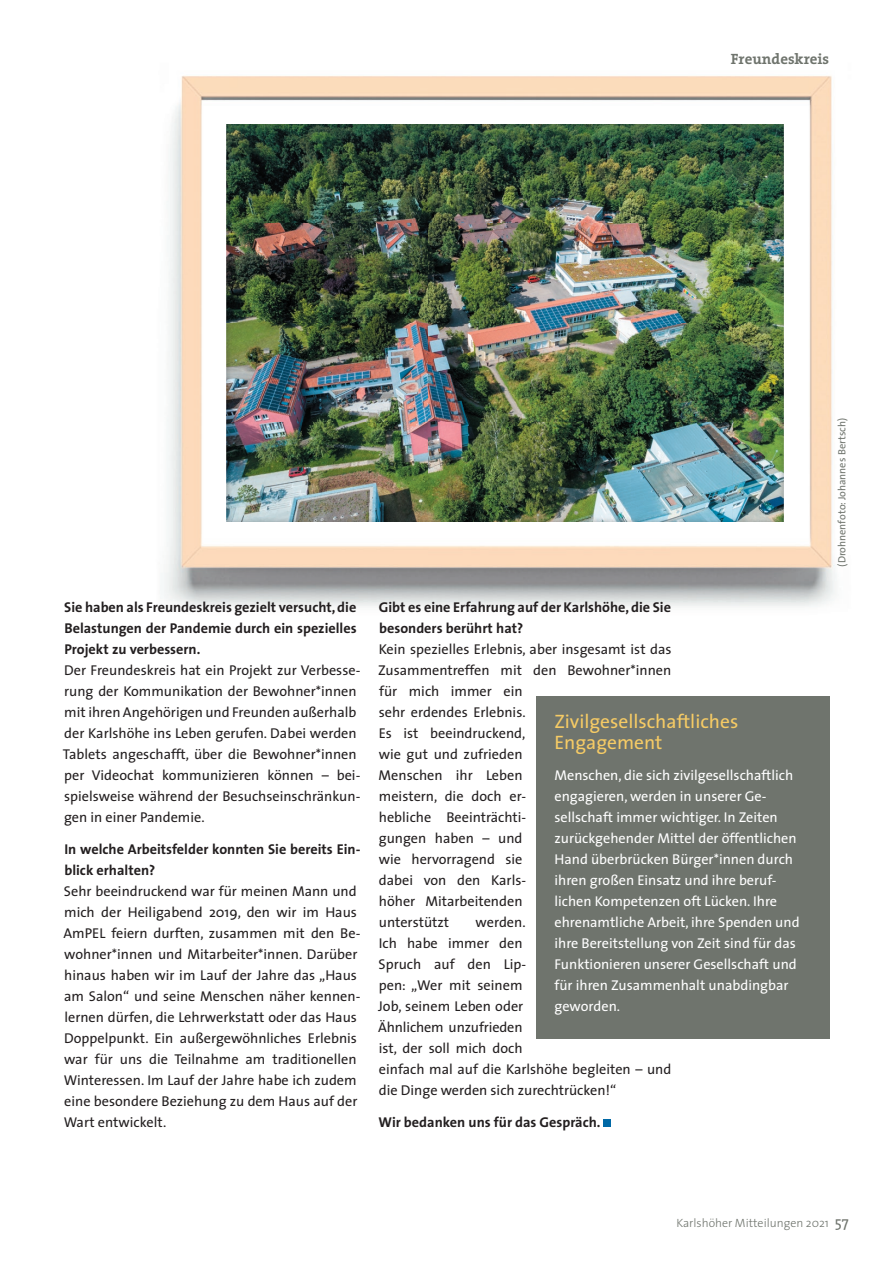
<style>
.page{position:relative;width:893px;height:1263px;background:#fff}
.page>*{position:absolute;margin:0;border:0;box-sizing:border-box;transform-origin:0 0}
.t1{font:19.5px/21px "The Sans";color:#f6cb65}
.t2{font:700 15px "The Serif";color:#6f746d}
.t3{font:14.25px/21px "The Sans";color:#231f20}
.t4{font:14.25px/21px "The Sans";color:#fff}
.t5{font:700 14.25px/21px "The Sans";color:#231f20}
.t6{font:300 12px "The Sans";color:#6f746d}
.t7{font:10.5px "The Sans";color:#6f746d}
.s1{font-family:"The Serif";font-weight:400;font-size:15px}
</style>
<div class="page">
<img style="left:164px;top:75px;width:672px;height:532px">
<img style="left:227px;top:125px;width:556px;height:397px">
<div style="left:604px;top:1119px;width:7px;height:8px;background:#0069a6"></div>
<div style="left:536px;top:696px;width:293px;height:342px;background:#6f746d"></div>
<p class="t2" style="left:731px;top:46px;width:100px">Freundeskreis</p>
<p class="t5" style="left:64px;top:596px;width:294px;text-align:justify">Sie haben als Freundeskreis gezielt versucht, die Belastungen der Pandemie durch ein spezielles Projekt zu verbessern.</p>
<p class="t3" style="left:63px;top:659px;width:299px">Der Freundeskreis hat ein Projekt zur Verbesse&shy;rung der Kommunikation der Bewohner*innen mit ihren Angehörigen und Freunden außerhalb der Karlshöhe ins Leben gerufen. Dabei werden Tablets angeschafft, über die Bewohner*innen per Videochat kommunizieren können – bei&shy;spielsweise während der Besuchseinschränkun&shy;gen in einer Pandemie.</p>
<p class="t5" style="left:64px;top:838px;width:297px">In welche Arbeitsfelder konnten Sie bereits Ein&shy;blick erhalten?</p>
<p class="t3" style="left:64px;top:880px;width:298px">Sehr beeindruckend war für meinen Mann und mich der Heiligabend 2019, den wir im Haus AmPEL feiern durften, zusammen mit den Be&shy;wohner*innen und Mitarbeiter*innen. Darüber hinaus haben wir im Lauf der Jahre das „Haus am Salon“ und seine Menschen näher kennen&shy;lernen dürfen, die Lehrwerkstatt oder das Haus Doppelpunkt. Ein außergewöhnliches Erlebnis war für uns die Teilnahme am traditionellen Winteressen. Im Lauf der Jahre habe ich zudem eine besondere Beziehung zu dem Haus auf der Wart entwickelt.</p>
<p class="t5" style="left:379px;top:596px;width:294px">Gibt es eine Erfahrung auf der Karlshöhe, die Sie besonders berührt hat?</p>
<p class="t3" style="left:378px;top:638px;width:295px">Kein spezielles Erlebnis, aber insgesamt ist das<br>Zusammentreffen mit den Bewohner*innen für mich immer ein<br>sehr erdendes Erlebnis.<br>Es ist beeindruckend,<br>wie gut und zufrieden<br>Menschen ihr Leben<br>meistern, die doch er-<br>hebliche Beeinträchti-<br>gungen haben – und<br>wie hervorragend sie<br>dabei von den Karls-<br>höher Mitarbeitenden<br>unterstützt</p>
<h1 class="t1" style="left:554px;top:710px;width:185px">Zivilgesellschaftliches<br>Engagement</h1>
<p class="t4" style="left:554px;top:764px;width:247px">Menschen, die sich zivilgesellschaftlich engagieren, werden in unserer Ge&shy;sellschaft immer wichtiger. In Zeiten zurückgehender Mittel der öffentlichen Hand überbrücken Bürger*innen durch ihren großen Einsatz und ihre beruf&shy;lichen Kompetenzen oft Lücken. Ihre ehrenamtliche Arbeit, ihre Spenden und ihre Bereitstellung von Zeit sind für das Funk tionieren unserer Gesellschaft und für ihren Zusammenhalt unabdingbar geworden.</p>
<p class="t3" style="left:378px;top:911px;width:295px;text-indent:97px">werden.<br>Ich habe immer den<br>Spruch auf den Lip-<br>pen: „Wer mit seinem<br>Job, seinem Leben oder<br>Ähnlichem unzufrieden<br>ist, der soll mich doch<br>einfach mal auf die Karlshöhe begleiten – und die Dinge werden sich zurechtrücken!“</p>
<p class="t5" style="left:379px;top:1111px;width:224px">Wir bedanken uns für das Gespräch.</p>
<p class="t7" style="left:833px;top:567px;width:150px;rotate:-90deg">(Drohnenfoto: Johannes Bertsch)</p>
<p class="t6" style="left:676px;top:1213px;width:174px">Karlshöher Mitteilungen 2021 <span class="s1">57</span></p>
</div>
